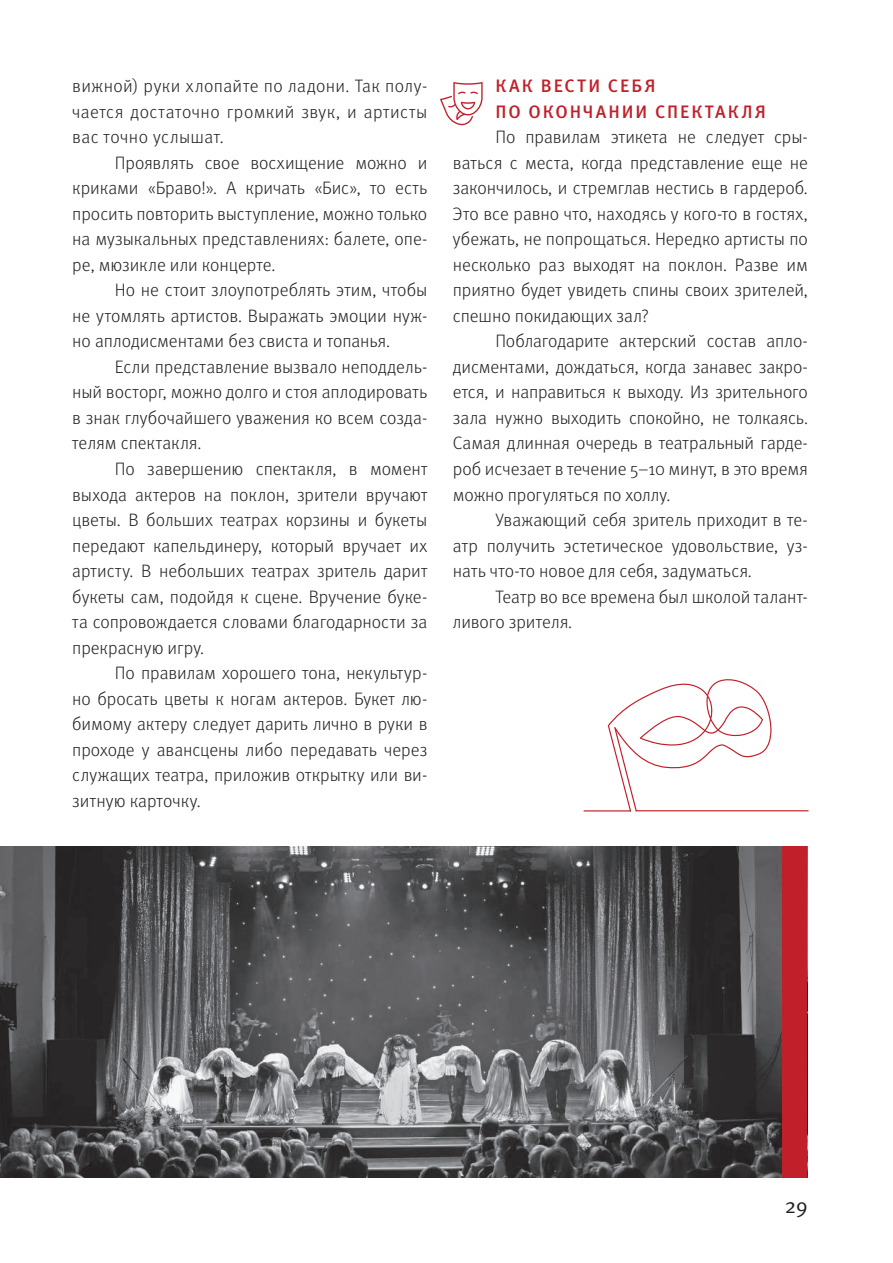
<style>
.page{position:relative;width:893px;height:1263px;background:#fff}
.page>*{position:absolute;margin:0;border:0;box-sizing:border-box;transform-origin:0 0}
.t1{font:21px "Meta Pro Norm";color:#231f20}
.t2{font:300 18px/25.5px "Meta Pro";color:#231f20;text-align:justify}
.t3{font:500 18px/25.5px "Meta Pro";letter-spacing:.105em;color:#c1202a}
</style>
<div class="page">
<svg style="left:440px;top:82px;width:43px;height:43px"></svg>
<img style="left:0;top:846px;width:808px;height:332px">
<div style="left:782px;top:846px;width:25px;height:332px;background:#c1202a"></div>
<svg style="left:584px;top:679px;width:224px;height:132px"></svg>
<p class="t2" style="left:72px;top:72px;width:357px">вижной) руки хлопайте по ладони. Так полу&shy;чается достаточно громкий звук, и артисты вас точно услышат.</p>
<p class="t2" style="left:72px;top:149px;width:357px;text-indent:43px">Проявлять свое восхищение можно и криками «Браво!». А кричать «Бис», то есть просить повторить выступление, можно только на музыкальных представлениях: балете, опе&shy;ре, мюзикле или концерте.</p>
<p class="t2" style="left:72px;top:276px;width:357px;text-indent:43px">Но не стоит злоупотреблять этим, чтобы не утомлять артистов. Выражать эмоции нуж&shy;но аплодисментами без свиста и топанья.</p>
<p class="t2" style="left:72px;top:353px;width:357px;text-indent:43px">Если представление вызвало неподдель&shy;ный восторг, можно долго и стоя аплодировать в знак глубочайшего уважения ко всем созда&shy;телям спектакля.</p>
<p class="t2" style="left:72px;top:455px;width:357px;text-indent:43px">По завершению спектакля, в момент выхода актеров на поклон, зрители вручают цветы. В больших театрах корзины и букеты передают капельдинеру, который вручает их артисту. В небольших театрах зритель дарит букеты сам, подойдя к сцене. Вручение буке&shy;та сопровождается словами благодарности за прекрасную игру.</p>
<p class="t2" style="left:72px;top:659px;width:357px;text-indent:43px">По правилам хорошего тона, некультур&shy;но бросать цветы к ногам актеров. Букет лю&shy;бимому актеру следует дарить лично в руки в проходе у авансцены либо передавать через служащих театра, приложив открытку или ви&shy;зитную карточку.</p>
<p class="t3" style="left:495px;top:72px;width:272px">КАК ВЕСТИ СЕБЯ<br>ПО ОКОНЧАНИИ СПЕКТАКЛЯ</p>
<p class="t2" style="left:453px;top:123px;width:357px;text-indent:43px">По правилам этикета не следует сры&shy;ваться с места, когда представление еще не закончилось, и стремглав нестись в гардероб.<br>Это все равно что, находясь у кого-то в гостях, убежать, не попрощаться. Нередко артисты по несколько раз выходят на поклон. Разве им приятно будет увидеть спины своих зрителей, спешно покидающих зал?</p>
<p class="t2" style="left:453px;top:327px;width:357px;text-indent:43px">Поблагодарите актерский состав апло&shy;дисментами, дождаться, когда занавес закро&shy;ется, и направиться к выходу. Из зрительного зала нужно выходить спокойно, не толкаясь.<br>Самая длинная очередь в театральный гарде&shy;роб исчезает в течение 5–10 минут, в это время можно прогуляться по холлу.</p>
<p class="t2" style="left:453px;top:506px;width:357px;text-indent:43px">Уважающий себя зритель приходит в те&shy;атр получить эстетическое удовольствие, уз&shy;нать что-то новое для себя, задуматься.</p>
<p class="t2" style="left:453px;top:583px;width:357px;text-indent:43px">Театр во все времена был школой талант&shy;ливого зрителя.</p>
<p class="t1" style="left:785px;top:1189px;width:25px">29</p>
</div>
